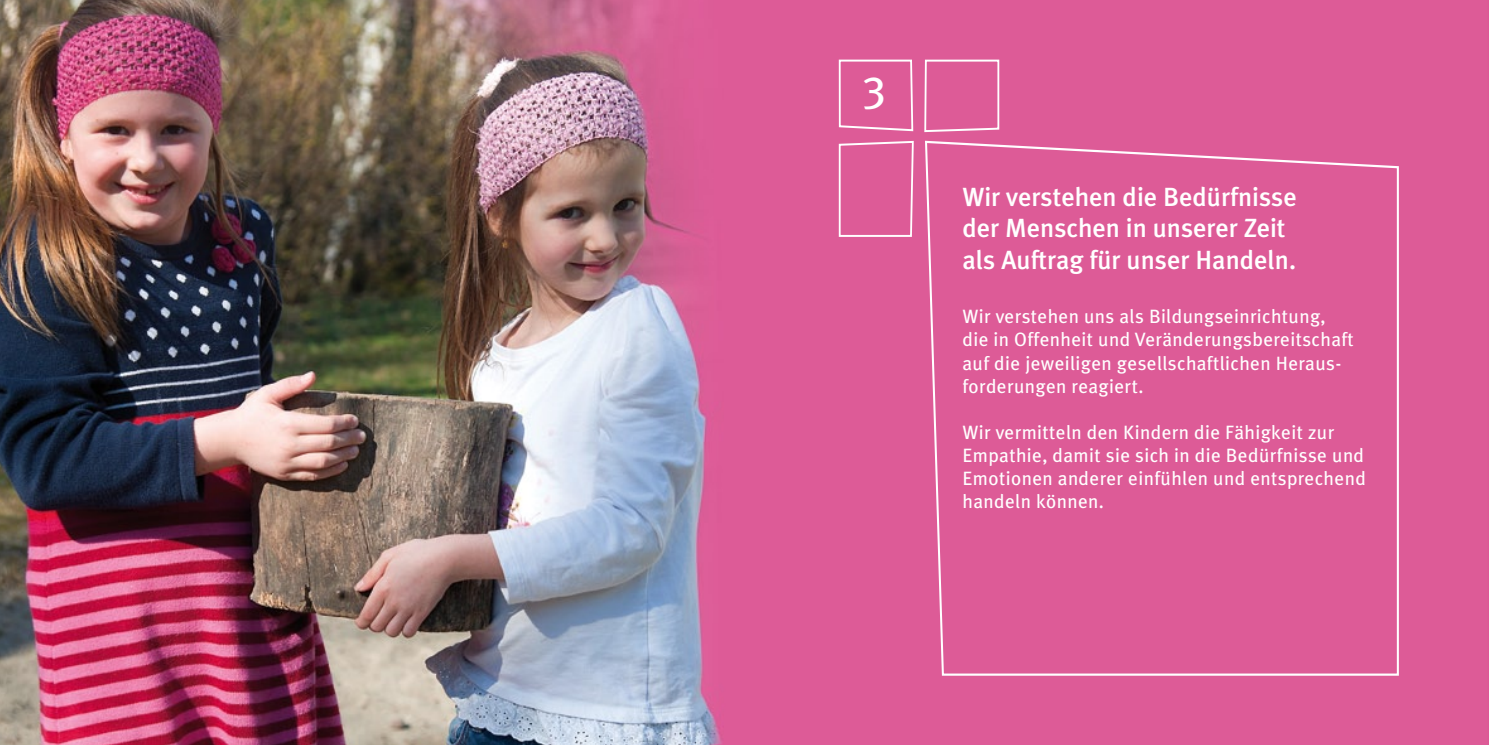
<style>
.page{position:relative;width:1489px;height:745px;background:#fff}
.page>*{position:absolute;margin:0;border:0;box-sizing:border-box;transform-origin:0 0}
.t1{font:45.5px "Meta Plus";color:#fff}
.t2{font:500 26.25px/31.5px "Meta Plus";color:#fff}
.t3{font:19.25px/23.1px "Meta Plus";letter-spacing:.02em;color:#fff}
</style>
<div class="page">
<img style="left:0;top:0;width:1488px;height:744px">
<div style="left:923px;top:139px;width:476px;height:537px;background:#dd5b97"></div>
<svg style="left:837px;top:59px;width:77px;height:73px;background:#e06aa0"></svg>
<svg style="left:923px;top:59px;width:77px;height:74px;background:#e06aa0"></svg>
<svg style="left:837px;top:140px;width:77px;height:98px;background:#df689f"></svg>
<h1 class="t1" style="left:862px;top:59px;width:26px">3</h1>
<h2 class="t2" style="left:962px;top:180px;width:336px">Wir verstehen die Bedürfnisse der Menschen in unserer Zeit als Auftrag für unser Handeln.</h2>
<p class="t3" style="left:962px;top:304px;width:393px">Wir verstehen uns als Bildungseinrichtung, die in Offenheit und Veränderungsbereitschaft auf die jeweiligen gesellschaftlichen Heraus&shy;forderungen reagiert.</p>
<p class="t3" style="left:962px;top:420px;width:405px">Wir vermitteln den Kindern die Fähigkeit zur Empathie, damit sie sich in die Bedürfnisse und Emotionen anderer einfühlen und entsprechend handeln können.</p>
</div>
